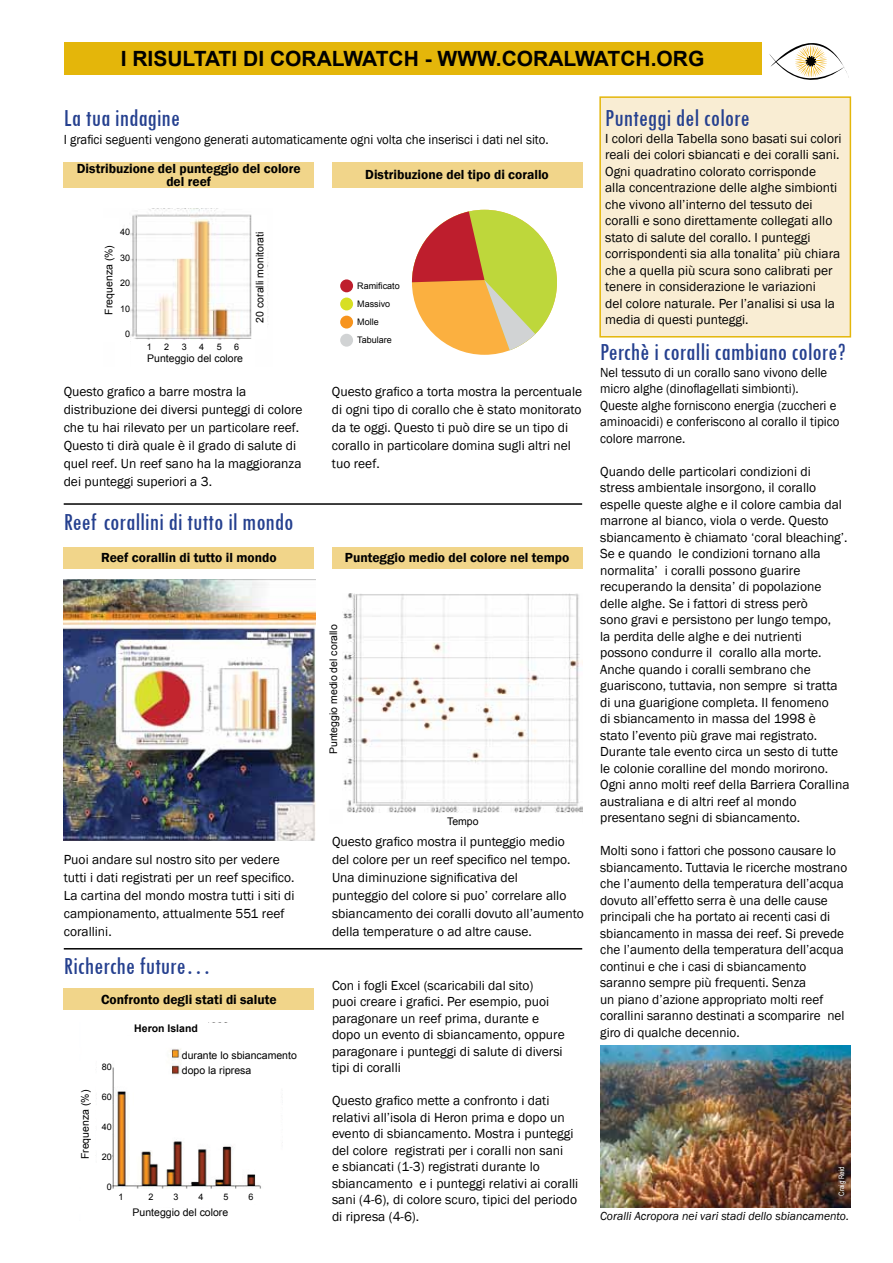
<style>
.page{position:relative;width:893px;height:1263px;background:#fff}
.page>*{position:absolute;margin:0;border:0;box-sizing:border-box;transform-origin:0 0}
.t1{font:condensed 25.5px "Tw Cen";color:#25408f}
.t2{font:700 21px "Arial";color:#000}
.t3{font:13.5px/16.5px "Franklin Gothic";color:#000}
.t4{font:13.5px/16.5px "Franklin Gothic";color:#000;scale:.95 1}
.t5{font:600 13.5px/13.5px "Franklin Gothic";color:#000;text-align:center}
.t6{font:italic 12px "Franklin Gothic";color:#000}
.t7{font:10.5px/15px "Arial";color:#000}
.t8{font:700 10.5px "Arial";color:#000}
.t9{font:9.15px/18.1px "Arial";color:#000}
.t10{font:9px/18px "Arial";color:#000}
.t11{font:7.5px "Arial Narrow";color:#fff}
</style>
<div class="page">
<div style="left:64px;top:43px;width:697px;height:32px;background:#e4b60a"></div>
<svg style="left:769px;top:43px;width:80px;height:37px"></svg>
<img style="left:96px;top:1022px;width:165px;height:167px">
<div style="left:600px;top:97px;width:250px;height:240px;background:#f9edd3"></div>
<div style="left:599px;top:96px;width:252px;height:242px;border:2px solid #e4b60a"></div>
<img style="left:600px;top:1045px;width:250px;height:162px">
<div style="left:64px;top:162px;width:250px;height:26px;background:#f1d58a"></div>
<div style="left:332px;top:162px;width:250px;height:26px;background:#f1d58a"></div>
<div style="left:332px;top:547px;width:250px;height:21px;background:#f1d58a"></div>
<img style="left:342px;top:593px;width:241px;height:220px">
<hr style="left:64px;top:503px;width:518px;height:2px;background:#000">
<div style="left:340px;top:279px;width:13px;height:13px;background:#be1e2d;border-radius:50%"></div>
<div style="left:340px;top:298px;width:13px;height:12px;background:#d7df23;border-radius:50%"></div>
<div style="left:340px;top:316px;width:13px;height:13px;background:#f7941e;border-radius:50%"></div>
<div style="left:340px;top:334px;width:13px;height:13px;background:#d1d3d4;border-radius:50%"></div>
<svg style="left:412px;top:210px;width:145px;height:140px"></svg>
<div style="left:64px;top:989px;width:250px;height:21px;background:#f1d58a"></div>
<hr style="left:64px;top:948px;width:518px;height:1px;background:#000">
<img style="left:64px;top:580px;width:252px;height:261px">
<div style="left:64px;top:547px;width:250px;height:21px;background:#f1d58a"></div>
<div style="left:198px;top:1023px;width:37px;height:12px;background:#fff"></div>
<img style="left:130px;top:209px;width:139px;height:131px">
<div style="left:252px;top:215px;width:15px;height:124px;background:#fff"></div>
<div style="left:97px;top:1033px;width:15px;height:162px;background:#fff"></div>
<div style="left:182px;top:1037px;width:148px;height:50px;background:#fff"></div>
<div style="left:125px;top:1020px;width:82px;height:15px;background:#fff"></div>
<h2 class="t2" style="left:121px;top:45px;width:585px">I RISULTATI DI CORALWATCH - WWW.CORALWATCH.ORG</h2>
<h1 class="t1" style="left:64px;top:103px;width:118px">La tua indagine</h1>
<p class="t4" style="left:64px;top:132px;width:512px">I grafici seguenti vengono generati automaticamente ogni volta che inserisci i dati nel sito.</p>
<p class="t5" style="left:77px;top:162px;width:225px">Distribuzione del punteggio del colore del reef</p>
<p class="t5" style="left:365px;top:168px;width:185px">Distribuzione del tipo di corallo</p>
<p class="t10" style="left:120px;top:223px;width:12px">40</p>
<p class="t10" style="left:120px;top:249px;width:12px">30</p>
<p class="t10" style="left:120px;top:274px;width:12px">20</p>
<p class="t10" style="left:120px;top:300px;width:12px">10</p>
<p class="t10" style="left:125px;top:325px;width:7px">0</p>
<p class="t7" style="left:101px;top:314px;width:71px;rotate:-90deg">Frequenza (%)</p>
<p class="t10" style="left:147px;top:338px;width:7px">1</p>
<p class="t10" style="left:164px;top:338px;width:7px">2</p>
<p class="t10" style="left:182px;top:338px;width:7px">3</p>
<p class="t10" style="left:199px;top:338px;width:7px">4</p>
<p class="t10" style="left:217px;top:338px;width:7px">5</p>
<p class="t10" style="left:234px;top:338px;width:7px">6</p>
<p class="t7" style="left:147px;top:351px;width:97px">Punteggio del colore</p>
<p class="t7" style="left:252px;top:323px;width:93px;rotate:-90deg">20 coralli monitorati</p>
<p class="t3" style="left:64px;top:383px;width:240px;line-height:18px">Questo grafico a barre mostra la distribuzione dei diversi punteggi di colore che tu hai rilevato per un particolare reef.<br>Questo ti dirà quale è il grado di salute di quel reef. Un reef sano ha la maggioranza dei punteggi superiori a 3.</p>
<h1 class="t1" style="left:64px;top:506px;width:231px">Reef corallini di tutto il mondo</h1>
<p class="t5" style="left:101px;top:551px;width:177px">Reef corallin di tutto il mondo</p>
<p class="t3" style="left:64px;top:851px;width:232px;line-height:18px">Puoi andare sul nostro sito per vedere tutti i dati registrati per un reef specifico.<br>La cartina del mondo mostra tutti i siti di campionamento, attualmente 551 reef corallini.</p>
<h1 class="t1" style="left:64px;top:950px;width:149px">Richerche future…</h1>
<p class="t5" style="left:101px;top:993px;width:177px">Confronto degli stati di salute</p>
<p class="t7" style="left:78px;top:1159px;width:71px;rotate:-90deg">Frequenza (%)</p>
<p class="t10" style="left:102px;top:1057px;width:12px">80</p>
<p class="t10" style="left:102px;top:1087px;width:12px">60</p>
<p class="t10" style="left:102px;top:1117px;width:12px">40</p>
<p class="t10" style="left:102px;top:1147px;width:12px">20</p>
<p class="t10" style="left:107px;top:1177px;width:7px">0</p>
<p class="t8" style="left:134px;top:1021px;width:65px">Heron Island</p>
<p class="t7" style="left:182px;top:1048px;width:116px">durante lo sbiancamento dopo la ripresa</p>
<p class="t10" style="left:118px;top:1188px;width:7px">1</p>
<p class="t10" style="left:148px;top:1188px;width:7px">2</p>
<p class="t10" style="left:173px;top:1188px;width:7px">3</p>
<p class="t10" style="left:198px;top:1188px;width:7px">4</p>
<p class="t10" style="left:223px;top:1188px;width:7px">5</p>
<p class="t10" style="left:248px;top:1188px;width:7px">6</p>
<p class="t7" style="left:133px;top:1205px;width:97px">Punteggio del colore</p>
<p class="t10" style="left:357px;top:277px;width:44px">Ramificato<br>Massivo<br>Molle<br>Tabulare</p>
<p class="t9" style="left:359px;top:277px;width:45px">Ramificato<br>Massivo<br>Mole<br>Tabulare</p>
<p class="t3" style="left:332px;top:383px;width:252px;line-height:18px">Questo grafico a torta mostra la percentuale di ogni tipo di corallo che è stato monitorato da te oggi. Questo ti può dire se un tipo di corallo in particolare domina sugli altri nel tuo reef.</p>
<p class="t5" style="left:345px;top:551px;width:226px">Punteggio medio del colore nel tempo</p>
<p class="t7" style="left:326px;top:754px;width:131px;rotate:-90deg">Punteggio medio del corallo</p>
<p class="t7" style="left:447px;top:814px;width:33px">Tempo</p>
<p class="t3" style="left:332px;top:833px;width:253px;line-height:18px">Questo grafico mostra il punteggio medio del colore per un reef specifico nel tempo.<br>Una diminuzione significativa del<br>punteggio del colore si puo’ correlare allo sbiancamento dei coralli dovuto all’aumento della temperature o ad altre cause.</p>
<p class="t3" style="left:332px;top:977px;width:234px">Con i fogli Excel (scaricabili dal sito)<br>puoi creare i grafici. Per esempio, puoi paragonare un reef prima, durante e dopo un evento di sbiancamento, oppure paragonare i punteggi di salute di diversi tipi di coralli</p>
<p class="t3" style="left:332px;top:1093px;width:248px">Questo grafico mette a confronto i dati relativi all’isola di Heron prima e dopo un evento di sbiancamento. Mostra i punteggi del colore registrati per i coralli non sani<br>e sbiancati (1-3) registrati durante lo sbiancamento e i punteggi relativi ai coralli sani (4-6), di colore scuro, tipici del periodo di ripresa (4-6).</p>
<h1 class="t1" style="left:605px;top:103px;width:146px">Punteggi del colore</h1>
<p class="t3" style="left:605px;top:130px;width:238px">I colori della Tabella sono basati sui colori reali dei colori sbiancati e dei coralli sani.<br>Ogni quadratino colorato corrisponde<br>alla concentrazione delle alghe simbionti che vivono all’interno del tessuto dei coralli e sono direttamente collegati allo stato di salute del corallo. I punteggi corrispondenti sia alla tonalita’ più chiara che a quella più scura sono calibrati per tenere in considerazione le variazioni<br>del colore naturale. Per l’analisi si usa la media di questi punteggi.</p>
<h1 class="t1" style="left:600px;top:337px;width:247px">Perchè i coralli cambiano colore?</h1>
<p class="t4" style="left:600px;top:364px;width:253px">Nel tessuto di un corallo sano vivono delle micro alghe (dinoflagellati simbionti).<br>Queste alghe forniscono energia (zuccheri e aminoacidi) e conferiscono al corallo il tipico colore marrone.</p>
<p class="t3" style="left:600px;top:463px;width:251px">Quando delle particolari condizioni di<br>stress ambientale insorgono, il corallo espelle queste alghe e il colore cambia dal marrone al bianco, viola o verde. Questo sbiancamento è chiamato ‘coral bleaching’.<br>Se e quando le condizioni tornano alla normalita’ i coralli possono guarire recuperando la densita’ di popolazione delle alghe. Se i fattori di stress però<br>sono gravi e persistono per lungo tempo,<br>la perdita delle alghe e dei nutrienti possono condurre il corallo alla morte.<br>Anche quando i coralli sembrano che guariscono, tuttavia, non sempre si tratta di una guarigione completa. Il fenomeno<br>di sbiancamento in massa del 1998 è<br>stato l’evento più grave mai registrato.<br>Durante tale evento circa un sesto di tutte le colonie coralline del mondo morirono.<br>Ogni anno molti reef della Barriera Corallina australiana e di altri reef al mondo presentano segni di sbiancamento.</p>
<p class="t3" style="left:600px;top:843px;width:249px">Molti sono i fattori che possono causare lo sbiancamento. Tuttavia le ricerche mostrano che l’aumento della temperatura dell’acqua dovuto all’effetto serra è una delle cause principali che ha portato ai recenti casi di sbiancamento in massa dei reef. Si prevede che l’aumento della temperatura dell’acqua continui e che i casi di sbiancamento saranno sempre più frequenti. Senza<br>un piano d’azione appropriato molti reef corallini saranno destinati a scomparire nel giro di qualche decennio.</p>
<p class="t11" style="left:836px;top:1195px;width:31px;rotate:-90deg">Craig Reid</p>
<p class="t6" style="left:600px;top:1208px;width:250px">Coralli Acropora nei vari stadi dello sbiancamento.</p>
</div>
